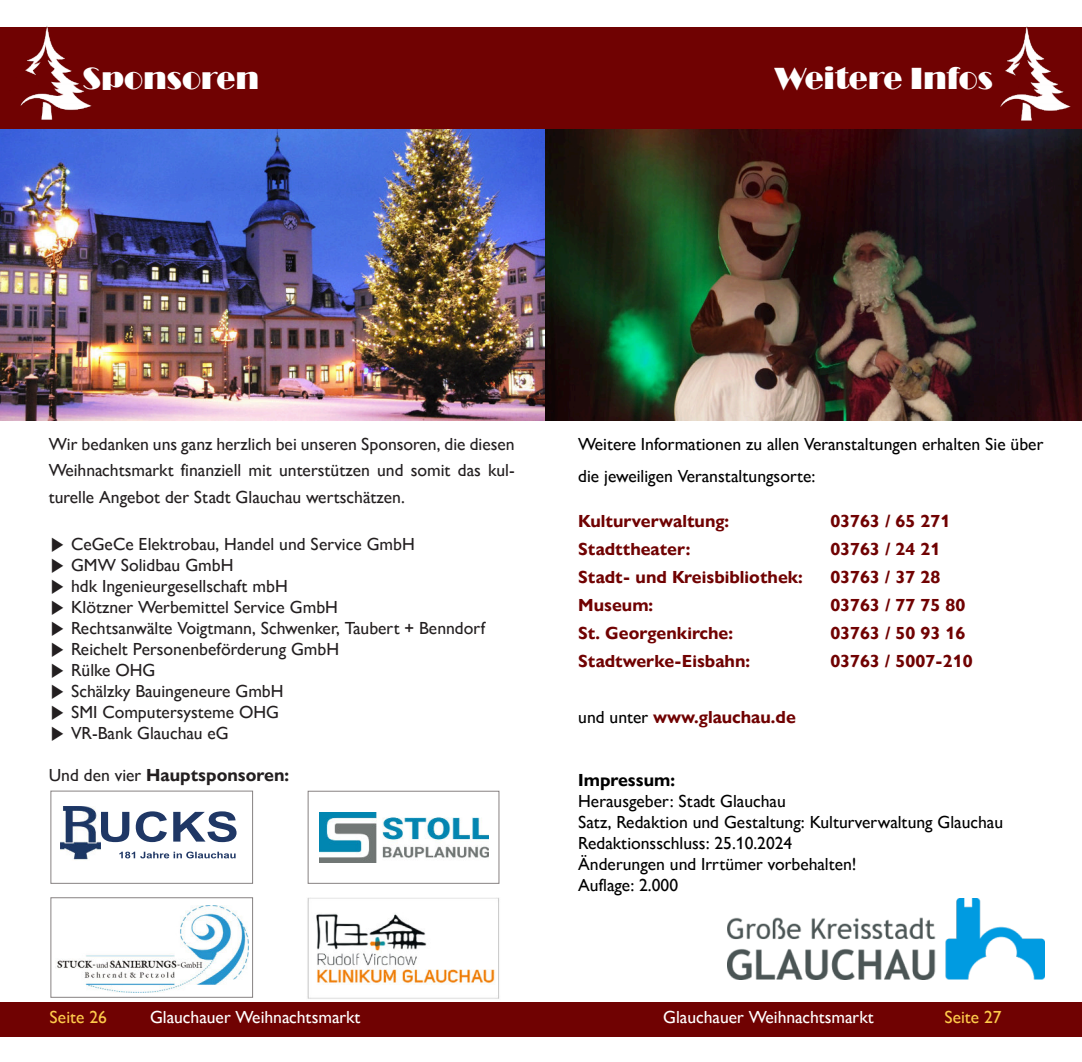
<style>
.page{position:relative;width:1082px;height:1062px;background:#fff}
.page>*{position:absolute;margin:0;border:0;box-sizing:border-box;transform-origin:0 0}
.t1{font:700 36.75px "Times New Roman";color:#fff}
.t2{font:31.5px "Broadway";color:#fff}
.t3{font:17.5px "Gill Sans Nova";color:#231f20}
.t4{font:17.5px "Gill Sans Nova";color:#000}
.t5{font:700 17.5px "Gill Sans Nova";color:#700202}
.t6{font:17.5px "Gill Sans Nova";color:#fff}
.t7{font:700 17.5px "Gill Sans Nova";color:#231f20}
.t8{font:17.5px "Times New Roman";color:#fff}
.t9{font:17.5px "Gill Sans Nova";color:#ffcc4b}
.t10{font:700 17.5px "Gill Sans Nova";color:#000}
.t11{font:17.5px "Times New Roman";color:#ffcc4b}
.s1{font-family:"Malgun Gothic"}
.s2{font-weight:400}
.s3{font-weight:400;color:#000}
</style>
<div class="page">
<div style="left:51px;top:897px;width:202px;height:100px;border:1px solid #878282"></div>
<img style="left:544px;top:128px;width:537px;height:292px">
<img style="left:0;top:128px;width:544px;height:292px">
<img style="left:727px;top:898px;width:317px;height:81px">
<div style="left:0;top:27px;width:1081px;height:101px;background:#700202"></div>
<img style="left:947px;top:26px;width:125px;height:114px">
<img style="left:0;top:26px;width:93px;height:114px">
<div style="left:0;top:1002px;width:1081px;height:35px;background:#700202"></div>
<img style="left:319px;top:812px;width:169px;height:50px">
<div style="left:308px;top:791px;width:191px;height:92px;border:1px solid #878282"></div>
<svg style="left:101px;top:811px;width:135px;height:31px"></svg>
<img style="left:61px;top:807px;width:39px;height:53px">
<svg style="left:119px;top:851px;width:116px;height:7px"></svg>
<img style="left:57px;top:905px;width:191px;height:88px">
<div style="left:51px;top:791px;width:202px;height:92px;border:1px solid #878282"></div>
<img style="left:307px;top:897px;width:192px;height:102px">
<p class="t2" style="left:82px;top:60px;width:178px">Sponsoren</p>
<p class="t2" style="left:774px;top:60px;width:220px">Weitere Infos</p>
<p class="t1" style="left:743px;top:73px;width:130px">Eisbahn</p>
<p class="t3" style="left:49px;top:438px;width:467px">Wir bedanken uns ganz herzlich bei unseren Sponsoren, die diesen</p>
<p class="t3" style="left:49px;top:464px;width:467px">Weihnachtsmarkt finanziell mit unterstützen und somit das kul-</p>
<p class="t3" style="left:49px;top:491px;width:358px">turelle Angebot der Stadt Glauchau wertschätzen.</p>
<p class="t3" style="left:49px;top:538px;width:367px"><span class="s1">▶</span> CeGeCe Elektrobau, Handel und Service GmbH</p>
<p class="t3" style="left:49px;top:559px;width:186px"><span class="s1">▶</span> GMW Solidbau GmbH</p>
<p class="t3" style="left:49px;top:580px;width:241px"><span class="s1">▶</span> hdk Ingenieurgesellschaft mbH</p>
<p class="t3" style="left:49px;top:601px;width:291px"><span class="s1">▶</span> Klötzner Werbemittel Service GmbH</p>
<p class="t3" style="left:49px;top:622px;width:438px"><span class="s1">▶</span> Rechtsanwälte Voigtmann, Schwenker, Taubert + Benndorf</p>
<p class="t3" style="left:49px;top:643px;width:292px"><span class="s1">▶</span> Reichelt Personenbeförderung GmbH</p>
<p class="t3" style="left:49px;top:664px;width:108px"><span class="s1">▶</span> Rülke OHG</p>
<p class="t3" style="left:49px;top:685px;width:236px"><span class="s1">▶</span> Schälzky Bauingeneure GmbH</p>
<p class="t3" style="left:49px;top:706px;width:232px"><span class="s1">▶</span> SMI Computersysteme OHG</p>
<p class="t3" style="left:49px;top:727px;width:182px"><span class="s1">▶</span> VR-Bank Glauchau eG</p>
<p class="t7" style="left:49px;top:769px;width:242px"><span class="s2">Und den vier</span> Hauptsponsoren:</p>
<p class="t4" style="left:578px;top:438px;width:467px">Weitere Informationen zu allen Veranstaltungen erhalten Sie über</p>
<p class="t4" style="left:578px;top:470px;width:239px">die jeweiligen Veranstaltungsorte:</p>
<p class="t5" style="left:578px;top:515px;width:152px">Kulturverwaltung:</p>
<p class="t5" style="left:830px;top:515px;width:121px">03763 / 65 271</p>
<p class="t5" style="left:578px;top:543px;width:114px">Stadttheater:</p>
<p class="t5" style="left:830px;top:543px;width:111px">03763 / 24 21</p>
<p class="t5" style="left:578px;top:571px;width:226px">Stadt- und Kreisbibliothek:</p>
<p class="t5" style="left:830px;top:571px;width:111px">03763 / 37 28</p>
<p class="t5" style="left:578px;top:599px;width:76px">Museum:</p>
<p class="t5" style="left:830px;top:599px;width:136px">03763 / 77 75 80</p>
<p class="t5" style="left:578px;top:627px;width:156px">St. Georgenkirche:</p>
<p class="t5" style="left:830px;top:627px;width:136px">03763 / 50 93 16</p>
<p class="t5" style="left:578px;top:655px;width:173px">Stadtwerke-Eisbahn:</p>
<p class="t5" style="left:830px;top:655px;width:144px">03763 / 5007-210</p>
<p class="t5" style="left:578px;top:711px;width:219px"><span class="s3">und unter</span> www.glauchau.de</p>
<p class="t10" style="left:578px;top:774px;width:98px">Impressum:</p>
<p class="t4" style="left:578px;top:795px;width:209px">Herausgeber: Stadt Glauchau</p>
<p class="t4" style="left:578px;top:816px;width:426px">Satz, Redaktion und Gestaltung: Kulturverwaltung Glauchau</p>
<p class="t4" style="left:578px;top:837px;width:215px">Redaktionsschluss: 25.10.2024</p>
<p class="t4" style="left:578px;top:858px;width:280px">Änderungen und Irrtümer vorbehalten!</p>
<p class="t4" style="left:578px;top:879px;width:101px">Auflage: 2.000</p>
<p class="t9" style="left:50px;top:1010px;width:59px">Seite 26</p>
<p class="t8" style="left:150px;top:1010px;width:195px">Weihnachtsmarkt Glauchau</p>
<p class="t9" style="left:944px;top:1010px;width:59px">Seite 27</p>
<p class="t6" style="left:150px;top:1010px;width:212px">Glauchauer Weihnachtsmarkt</p>
<p class="t6" style="left:663px;top:1010px;width:212px">Glauchauer Weihnachtsmarkt</p>
<p class="t11" style="left:89px;top:1010px;width:19px">14</p>
</div>
